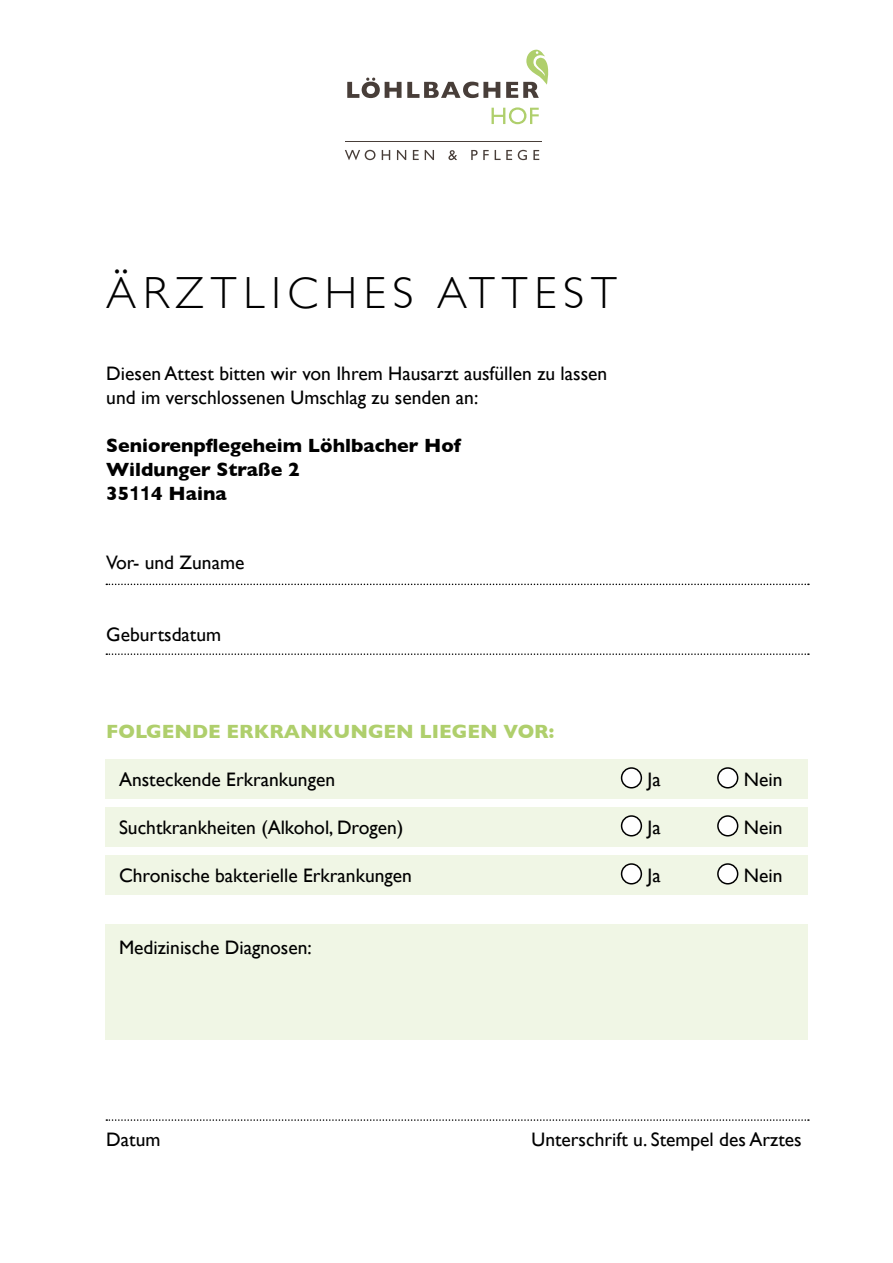
<style>
.page{position:relative;width:893px;height:1263px;background:#fff}
.page>*{position:absolute;margin:0;border:0;box-sizing:border-box;transform-origin:0 0}
.t1{font:300 45px "Gill Sans";letter-spacing:.15em;color:#000}
.t2{font:19.5px/24px "Gill Sans";color:#000}
.t3{font:700 19.5px/24px "Gill Sans";color:#000}
.t4{font:700 19.5px "Gill Sans";color:#afcf6c}
.s1{font-family:"Helvetica Neue"}
</style>
<div class="page">
<div style="left:106px;top:924px;width:702px;height:115px;background:#f0f6e5"></div>
<div style="left:106px;top:855px;width:702px;height:40px;background:#f0f6e5"></div>
<div style="left:106px;top:807px;width:702px;height:40px;background:#f0f6e5"></div>
<div style="left:106px;top:759px;width:702px;height:39px;background:#f0f6e5"></div>
<div style="left:622px;top:768px;width:19px;height:20px;background:#fff;border-radius:50%"></div>
<div style="left:621px;top:767px;width:21px;height:21px;border:2px solid #000;border-radius:50%"></div>
<div style="left:718px;top:768px;width:20px;height:20px;background:#fff;border-radius:50%"></div>
<div style="left:717px;top:767px;width:21px;height:21px;border:2px solid #000;border-radius:50%"></div>
<div style="left:622px;top:816px;width:19px;height:20px;background:#fff;border-radius:50%"></div>
<div style="left:621px;top:815px;width:21px;height:21px;border:2px solid #000;border-radius:50%"></div>
<div style="left:718px;top:816px;width:20px;height:20px;background:#fff;border-radius:50%"></div>
<div style="left:717px;top:815px;width:21px;height:21px;border:2px solid #000;border-radius:50%"></div>
<div style="left:622px;top:864px;width:19px;height:20px;background:#fff;border-radius:50%"></div>
<div style="left:621px;top:863px;width:21px;height:21px;border:2px solid #000;border-radius:50%"></div>
<div style="left:718px;top:864px;width:20px;height:20px;background:#fff;border-radius:50%"></div>
<div style="left:717px;top:863px;width:21px;height:21px;border:2px solid #000;border-radius:50%"></div>
<svg style="left:106px;top:584px;width:703px;height:1px"></svg>
<svg style="left:106px;top:653px;width:703px;height:2px"></svg>
<svg style="left:106px;top:1119px;width:703px;height:2px"></svg>
<svg style="left:492px;top:107px;width:47px;height:17px"></svg>
<svg style="left:345px;top:150px;width:194px;height:10px"></svg>
<svg style="left:347px;top:49px;width:202px;height:49px"></svg>
<hr style="left:345px;top:142px;width:196px;height:1px;background:#483e39">
<h1 class="t1" style="left:106px;top:257px;width:512px">ÄRZTLICHES ATTEST</h1>
<p class="t2" style="left:106px;top:361px;width:502px">Diesen Attest bitten wir von Ihrem Hausarzt ausfüllen zu lassen und im verschlossenen Umschlag zu senden an:</p>
<p class="t3" style="left:106px;top:432px;width:356px">Seniorenpflegeheim Löhlbacher Hof<br>Wildunger Straße 2<br>35<span class="s1">11</span>4 Haina</p>
<p class="t2" style="left:106px;top:551px;width:140px">Vor- und Zuname</p>
<p class="t2" style="left:106px;top:623px;width:116px">Geburtsdatum</p>
<p class="t4" style="left:106px;top:715px;width:449px">FOLGENDE ERKRANKUNGEN LIEGEN VOR:</p>
<p class="t2" style="left:119px;top:767px;width:218px">Ansteckende Erkrankungen</p>
<p class="t2" style="left:647px;top:767px;width:15px">Ja</p>
<p class="t2" style="left:744px;top:767px;width:40px">Nein</p>
<p class="t2" style="left:119px;top:815px;width:286px">Suchtkrankheiten (Alkohol, Drogen)</p>
<p class="t2" style="left:647px;top:815px;width:15px">Ja</p>
<p class="t2" style="left:744px;top:815px;width:40px">Nein</p>
<p class="t2" style="left:119px;top:863px;width:294px">Chronische bakterielle Erkrankungen</p>
<p class="t2" style="left:647px;top:863px;width:15px">Ja</p>
<p class="t2" style="left:744px;top:863px;width:40px">Nein</p>
<p class="t2" style="left:119px;top:935px;width:194px">Medizinische Diagnosen:</p>
<p class="t2" style="left:106px;top:1127px;width:56px">Datum</p>
<p class="t2" style="left:531px;top:1127px;width:272px">Unterschrift u. Stempel des Arztes</p>
</div>
